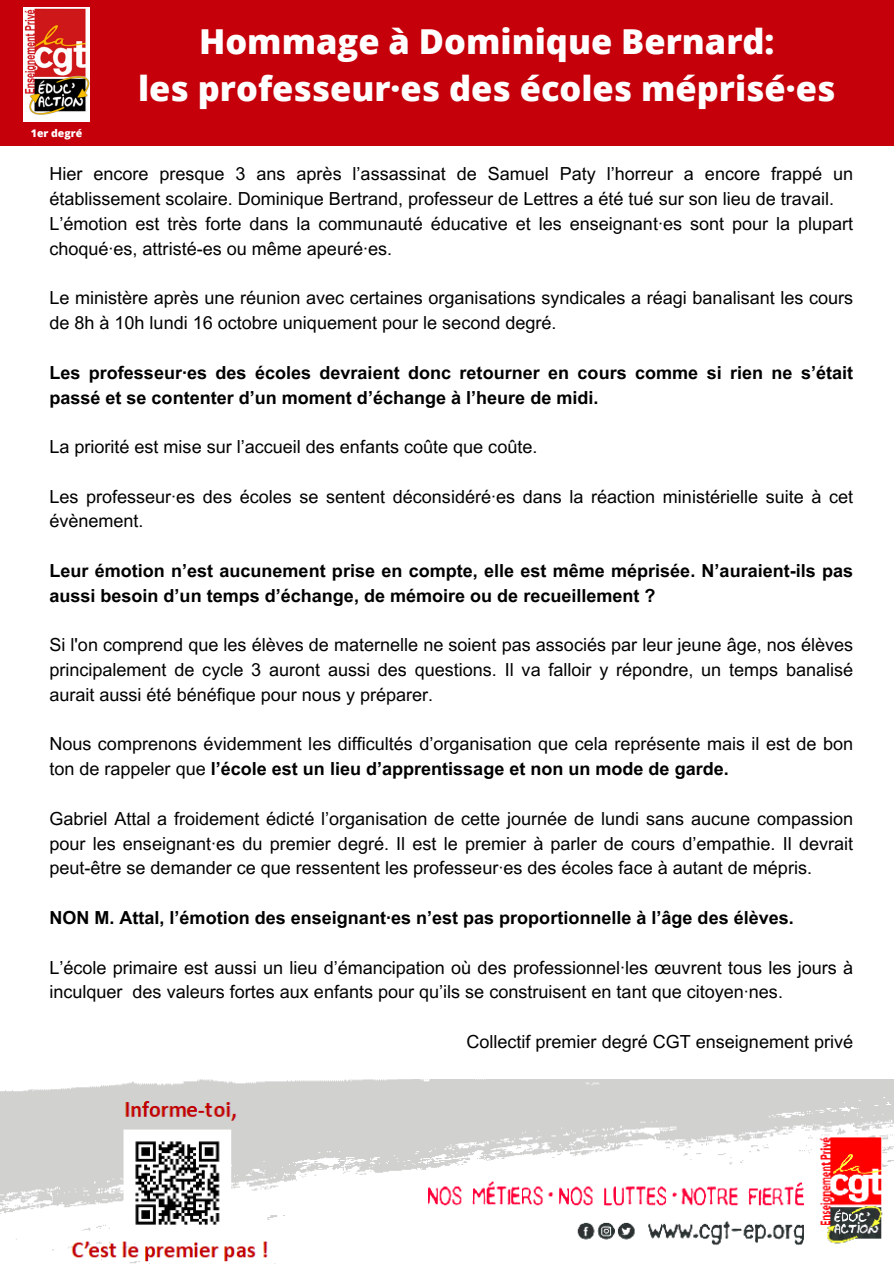
<style>
.page{position:relative;width:894px;height:1264px;background:#fff}
.page>*{position:absolute;margin:0;border:0;box-sizing:border-box;transform-origin:0 0}
.t1{font:800 34.35px "Open Sans";color:#fff}
.t2{font:18px/24.8px "Arial MT Pro";color:#000}
.t3{font:700 18px/24.8px "Arial MT Pro";color:#000}
.t4{font:800 10.5px "Open Sans";color:#fff}
.s1{font-weight:700}
</style>
<div class="page">
<div style="left:0;top:0;width:893px;height:146px;background:#c5000b"></div>
<img style="left:24px;top:8px;width:65px;height:114px">
<img style="left:0;top:1079px;width:893px;height:184px">
<p class="t4" style="left:31px;top:126px;width:53px">1er degré</p>
<p class="t1" style="left:199px;top:17px;width:577px">Hommage à Dominique Bernard:</p>
<p class="t1" style="left:138px;top:64px;width:698px">les professeur·es des écoles méprisé·es</p>
<p class="t2" style="left:49px;top:164px;width:805px">Hier encore presque 3 ans après l’assassinat de Samuel Paty l’horreur a encore frappé un établissement scolaire. Dominique Bertrand, professeur de Lettres a été tué sur son lieu de travail.</p>
<p class="t2" style="left:49px;top:213px;width:805px">L’émotion est très forte dans la communauté éducative et les enseignant·es sont pour la plupart choqué·es, attristé-es ou même apeuré·es.</p>
<p class="t2" style="left:49px;top:288px;width:805px">Le ministère après une réunion avec certaines organisations syndicales a réagi banalisant les cours de 8h à 10h lundi 16 octobre uniquement pour le second degré.</p>
<p class="t3" style="left:49px;top:362px;width:805px">Les professeur·es des écoles devraient donc retourner en cours comme si rien ne s’était passé et se contenter d’un moment d’échange à l’heure de midi.</p>
<p class="t2" style="left:49px;top:436px;width:489px">La priorité est mise sur l’accueil des enfants coûte que coûte.</p>
<p class="t2" style="left:49px;top:486px;width:805px">Les professeur·es des écoles se sentent déconsidéré·es dans la réaction ministérielle suite à cet évènement.</p>
<p class="t3" style="left:49px;top:560px;width:805px">Leur émotion n’est aucunement prise en compte, elle est même méprisée. N’auraient-ils pas aussi besoin d’un temps d’échange, de mémoire ou de recueillement ?</p>
<p class="t2" style="left:49px;top:635px;width:805px;text-align:justify">Si l'on comprend que les élèves de maternelle ne soient pas associés par leur jeune âge, nos élèves principalement de cycle 3 auront aussi des questions. Il va falloir y répondre, un temps banalisé aurait aussi été bénéfique pour nous y préparer.</p>
<p class="t2" style="left:49px;top:734px;width:805px">Nous comprenons évidemment les difficultés d’organisation que cela représente mais il est de bon ton de rappeler que <span class="s1">l’école est un lieu d’apprentissage et non un mode de garde.</span></p>
<p class="t2" style="left:49px;top:808px;width:805px;text-align:justify">Gabriel Attal a froidement édicté l’organisation de cette journée de lundi sans aucune compassion pour les enseignant·es du premier degré. Il est le premier à parler de cours d’empathie. Il devrait peut-être se demander ce que ressentent les professeur·es des écoles face à autant de mépris.</p>
<p class="t3" style="left:49px;top:907px;width:745px">NON M. Attal, l’émotion des enseignant·es n’est pas proportionnelle à l’âge des élèves.</p>
<p class="t2" style="left:49px;top:957px;width:805px">L’école primaire est aussi un lieu d’émancipation où des professionnel·les œuvrent tous les jours à inculquer des valeurs fortes aux enfants pour qu’ils se construisent en tant que citoyen·nes.</p>
<p class="t2" style="left:466px;top:1031px;width:388px">Collectif premier degré CGT enseignement privé</p>
</div>
